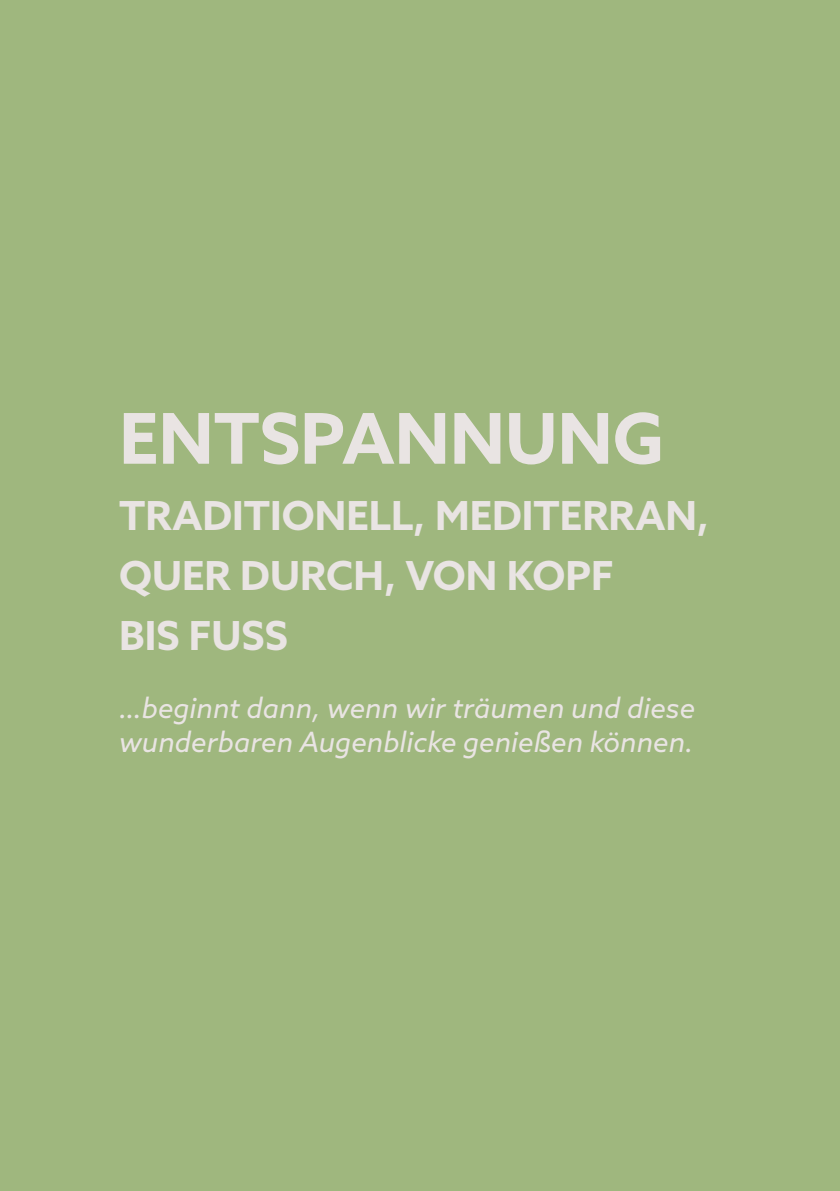
<style>
.page{position:relative;width:840px;height:1191px;background:#fff}
.page>*{position:absolute;margin:0;border:0;box-sizing:border-box;transform-origin:0 0}
.t1{font:700 70px "Azo Sans";color:#e9e4e3}
.t2{font:700 40px/60px "Azo Sans";color:#e9e4e3}
.t3{font:italic 28px/34px "Azo Sans";color:#e9e4e3}
</style>
<div class="page">
<div style="left:0;top:0;width:839px;height:1191px;background:#9fb77e"></div>
<h1 class="t1" style="left:119px;top:392px;width:546px">ENTSPANNUNG</h1>
<h2 class="t2" style="left:119px;top:485px;width:591px">TRADITIONELL, MEDITERRAN,<br>QUER DURCH, VON KOPF<br>BIS FUSS</h2>
<p class="t3" style="left:119px;top:690px;width:577px">…beginnt dann, wenn wir träumen und diese wunderbaren Augenblicke genießen können.</p>
</div>
